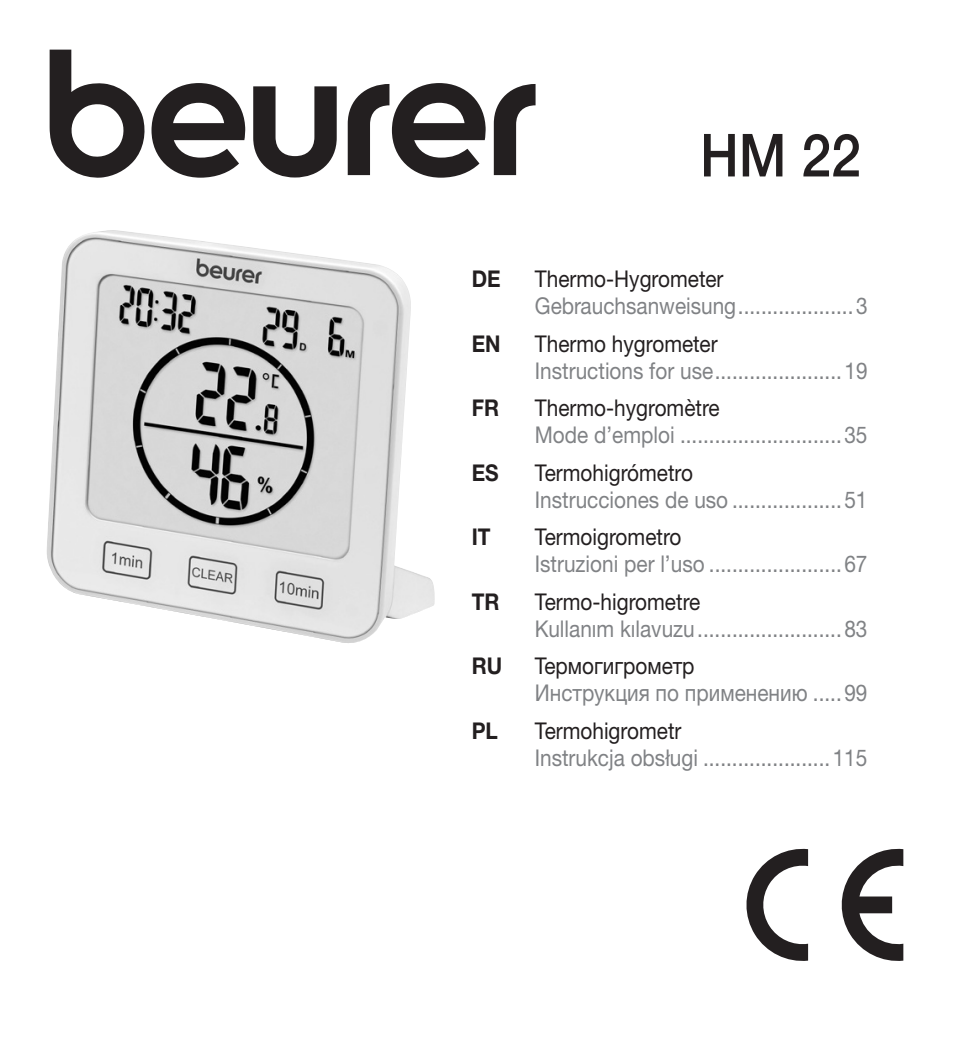
<style>
.page{position:relative;width:953px;height:1042px;background:#fff}
.page>*{position:absolute;margin:0;border:0;box-sizing:border-box;transform-origin:0 0}
.t1{font:500 59.5px "Helvetica Neue LTW1 G";color:#231f20;scale:.9 1}
.t2{font:23.1px "Helvetica Neue LTW1 G";color:#808285;scale:.9 1}
.t3{font:23.1px "Helvetica Neue LTW1 G";color:#231f20;scale:.9 1}
.t4{font:700 23.1px "Helvetica Neue LTW1 G";color:#231f20;scale:.9 1}
</style>
<div class="page">
<svg style="left:50px;top:50px;width:485px;height:128px"></svg>
<svg style="left:746px;top:849px;width:62px;height:112px"></svg>
<svg style="left:841px;top:849px;width:62px;height:112px"></svg>
<img style="left:47px;top:230px;width:388px;height:413px">
<h1 class="t1" style="left:700px;top:119px;width:180px">HM 22</h1>
<p class="t4" style="left:472px;top:264px;width:34px">DE</p>
<p class="t3" style="left:535px;top:264px;width:211px">Thermo-Hygrometer</p>
<p class="t2" style="left:535px;top:292px;width:371px">Gebrauchsanweisung....................3</p>
<p class="t4" style="left:472px;top:329px;width:34px">EN</p>
<p class="t3" style="left:535px;top:329px;width:204px">Thermo hygrometer</p>
<p class="t2" style="left:535px;top:356px;width:371px">Instructions for use......................19</p>
<p class="t4" style="left:472px;top:393px;width:32px">FR</p>
<p class="t3" style="left:535px;top:393px;width:207px">Thermo-hygromètre</p>
<p class="t2" style="left:535px;top:421px;width:371px">Mode d’emploi ............................35</p>
<p class="t4" style="left:472px;top:458px;width:31px">ES</p>
<p class="t3" style="left:535px;top:458px;width:177px">Termohigrómetro</p>
<p class="t2" style="left:535px;top:485px;width:371px">Instrucciones de uso ...................51</p>
<p class="t4" style="left:472px;top:522px;width:22px">IT</p>
<p class="t3" style="left:535px;top:522px;width:164px">Termoigrometro</p>
<p class="t2" style="left:535px;top:550px;width:371px">Istruzioni per l’uso .......................67</p>
<p class="t4" style="left:471px;top:587px;width:32px">TR</p>
<p class="t3" style="left:534px;top:587px;width:185px">Termo-higrometre</p>
<p class="t2" style="left:534px;top:614px;width:371px">Kullanım kılavuzu.........................83</p>
<p class="t4" style="left:471px;top:652px;width:35px">RU</p>
<p class="t3" style="left:534px;top:652px;width:179px">Термогигрометр</p>
<p class="t2" style="left:534px;top:679px;width:371px">Инструкция по применению .....99</p>
<p class="t4" style="left:471px;top:716px;width:31px">PL</p>
<p class="t3" style="left:534px;top:716px;width:164px">Termohigrometr</p>
<p class="t2" style="left:534px;top:743px;width:371px">Instrukcja obsługi ......................115</p>
</div>
